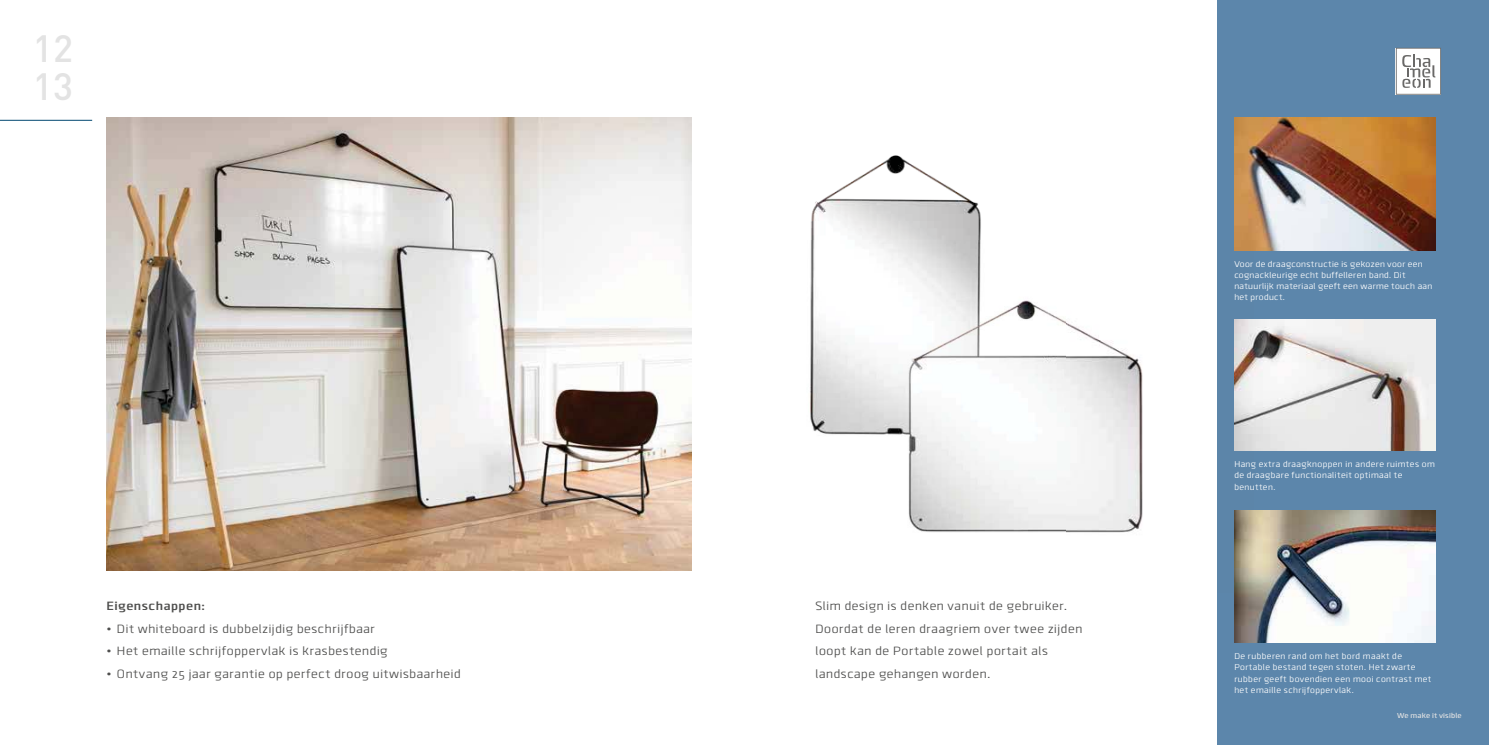
<style>
.page{position:relative;width:1489px;height:745px;background:#fff}
.page>*{position:absolute;margin:0;border:0;box-sizing:border-box;transform-origin:0 0}
.t1{font:500 37.5px/37.5px "DIN Pro";color:#e3e3e3}
.t2{font:300 12.5px/22.5px "Clio XS Light";letter-spacing:.03em;color:#4e4e4d}
.t3{font:700 12.5px "Clio XS Semi";letter-spacing:.03em;color:#4e4e4d}
.t4{font:300 8.75px/11.2px "Clio XS Light";letter-spacing:.03em;color:#fff}
.t5{font:500 7.5px "Clio XS Medium";color:#e3e3e3}
</style>
<div class="page">
<div style="left:1217px;top:0;width:271px;height:744px;background:#5c86ab"></div>
<img style="left:106px;top:118px;width:585px;height:452px">
<img style="left:811px;top:155px;width:170px;height:85px">
<img style="left:1065px;top:250px;width:188px;height:283px">
<img style="left:810px;top:240px;width:255px;height:292px">
<img style="left:1234px;top:118px;width:201px;height:132px">
<img style="left:1234px;top:510px;width:201px;height:132px">
<img style="left:1234px;top:319px;width:201px;height:131px">
<hr style="left:0;top:120px;width:92px;height:1px;background:#024871">
<svg style="left:1395px;top:48px;width:45px;height:47px;background:#dededd"></svg>
<h1 class="t1" style="left:33px;top:31px;width:42px">12<br>13</h1>
<h2 class="t3" style="left:106px;top:598px;width:100px">Eigenschappen:</h2>
<h2 class="t2" style="left:106px;top:617px;width:270px">• Dit whiteboard is dubbelzijdig beschrijfbaar</h2>
<h2 class="t2" style="left:106px;top:640px;width:283px">• Het emaille schrijfoppervlak is krasbestendig</h2>
<h2 class="t2" style="left:106px;top:662px;width:356px">• Ontvang 25 jaar garantie op perfect droog uitwisbaarheid</h2>
<h2 class="t2" style="left:815px;top:595px;width:269px">Slim design is denken vanuit de gebruiker.<br>Doordat de leren draagriem over twee zijden loopt kan de Portable zowel portait als landscape gehangen worden.</h2>
<p class="t4" style="left:1234px;top:258px;width:200px">Voor de draagconstructie is gekozen voor een cognackleurige echt buffelleren band. Dit natuurlijk materiaal geeft een warme touch aan het product.</p>
<p class="t4" style="left:1234px;top:458px;width:202px">Hang extra draagknoppen in andere ruimtes om de draagbare functionaliteit optimaal te benutten.</p>
<p class="t4" style="left:1234px;top:650px;width:199px">De rubberen rand om het bord maakt de Portable bestand tegen stoten. Het zwarte rubber geeft bovendien een mooi contrast met het emaille schrijfoppervlak.</p>
<p class="t5" style="left:1396px;top:712px;width:66px">We make it visible</p>
</div>
